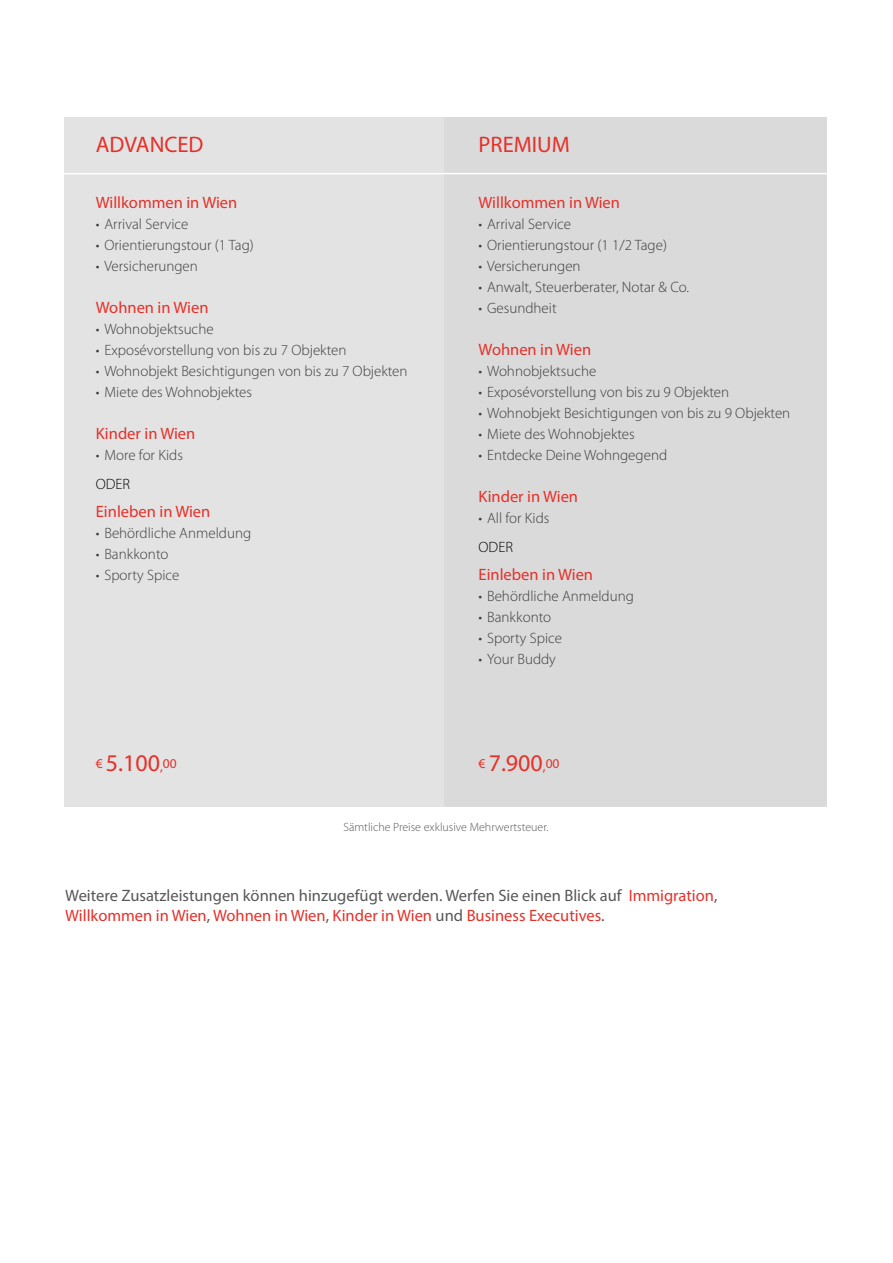
<style>
.page{position:relative;width:893px;height:1263px;background:#fff}
.page>*{position:absolute;margin:0;border:0;box-sizing:border-box;transform-origin:0 0}
.t1{font:24px "Myriad Pro";color:#e63029}
.t2{font:22.5px "Myriad Pro";color:#e63029}
.t3{font:16.5px/19.8px "Myriad Pro";color:#575756}
.t4{font:16.5px "Myriad Pro";color:#e63029}
.t5{font:300 15px "Myriad Pro";color:#3c3c3b}
.t6{font:300 15px "Myriad Pro";color:#000}
.t7{font:300 12px "Myriad Pro";color:#575756}
.s1{font-size:13.5px}
.s2{color:#e63029}
</style>
<div class="page">
<div style="left:64px;top:117px;width:380px;height:690px;background:#e3e3e3"></div>
<div style="left:444px;top:117px;width:383px;height:690px;background:#dadada"></div>
<hr style="left:48px;top:173px;width:797px;height:1px;background:#fff">
<h2 class="t2" style="left:96px;top:131px;width:109px">ADVANCED</h2>
<h2 class="t2" style="left:479px;top:131px;width:93px">PREMIUM</h2>
<p class="t4" style="left:96px;top:192px;width:143px">Willkommen in Wien</p>
<p class="t5" style="left:96px;top:215px;width:94px">• Arrival Service</p>
<p class="t5" style="left:96px;top:236px;width:159px">• Orientierungstour (1 Tag)</p>
<p class="t5" style="left:96px;top:257px;width:104px">• Versicherungen</p>
<p class="t4" style="left:96px;top:297px;width:114px">Wohnen in Wien</p>
<p class="t5" style="left:96px;top:320px;width:119px">• Wohnobjektsuche</p>
<p class="t5" style="left:96px;top:341px;width:252px">• Exposévorstellung von bis zu 7 Objekten</p>
<p class="t5" style="left:96px;top:362px;width:313px">• Wohnobjekt Besichtigungen von bis zu 7 Objekten</p>
<p class="t5" style="left:96px;top:383px;width:158px">• Miete des Wohnobjektes</p>
<p class="t4" style="left:96px;top:423px;width:101px">Kinder in Wien</p>
<p class="t5" style="left:96px;top:446px;width:89px">• More for Kids</p>
<p class="t6" style="left:96px;top:475px;width:36px">ODER</p>
<p class="t4" style="left:96px;top:501px;width:116px">Einleben in Wien</p>
<p class="t5" style="left:96px;top:524px;width:157px">• Behördliche Anmeldung</p>
<p class="t5" style="left:96px;top:545px;width:74px">• Bankkonto</p>
<p class="t5" style="left:96px;top:566px;width:85px">• Sporty Spice</p>
<p class="t4" style="left:479px;top:192px;width:143px">Willkommen in Wien</p>
<p class="t5" style="left:479px;top:215px;width:94px">• Arrival Service</p>
<p class="t5" style="left:479px;top:236px;width:190px">• Orientierungstour (1 1/2 Tage)</p>
<p class="t5" style="left:479px;top:257px;width:104px">• Versicherungen</p>
<p class="t5" style="left:479px;top:278px;width:212px">• Anwalt, Steuerberater, Notar &amp; Co.</p>
<p class="t5" style="left:479px;top:299px;width:80px">• Gesundheit</p>
<p class="t4" style="left:479px;top:339px;width:114px">Wohnen in Wien</p>
<p class="t5" style="left:479px;top:362px;width:119px">• Wohnobjektsuche</p>
<p class="t5" style="left:479px;top:383px;width:252px">• Exposévorstellung von bis zu 9 Objekten</p>
<p class="t5" style="left:479px;top:404px;width:313px">• Wohnobjekt Besichtigungen von bis zu 9 Objekten</p>
<p class="t5" style="left:479px;top:425px;width:158px">• Miete des Wohnobjektes</p>
<p class="t5" style="left:479px;top:446px;width:190px">• Entdecke Deine Wohngegend</p>
<p class="t4" style="left:479px;top:486px;width:101px">Kinder in Wien</p>
<p class="t5" style="left:479px;top:509px;width:72px">• All for Kids</p>
<p class="t6" style="left:479px;top:537px;width:36px">ODER</p>
<p class="t4" style="left:479px;top:564px;width:116px">Einleben in Wien</p>
<p class="t5" style="left:479px;top:587px;width:157px">• Behördliche Anmeldung</p>
<p class="t5" style="left:479px;top:608px;width:74px">• Bankkonto</p>
<p class="t5" style="left:479px;top:629px;width:85px">• Sporty Spice</p>
<p class="t5" style="left:479px;top:650px;width:79px">• Your Buddy</p>
<h1 class="t1" style="left:96px;top:748px;width:82px"><span class="s1">€</span> 5.100<span class="s1">,00</span></h1>
<h1 class="t1" style="left:479px;top:748px;width:82px"><span class="s1">€</span> 7.900<span class="s1">,00</span></h1>
<p class="t7" style="left:343px;top:819px;width:207px">Sämtliche Preise exklusive Mehrwertsteuer.</p>
<p class="t3" style="left:65px;top:885px;width:654px">Weitere Zusatzleistungen können hinzugefügt werden. Werfen Sie einen Blick auf <span class="s2">Immigration</span>,<br><span class="s2">Willkommen in Wien</span>, <span class="s2">Wohnen in Wien</span>, <span class="s2">Kinder in Wien</span> und <span class="s2">Business Executives</span>.</p>
</div>
